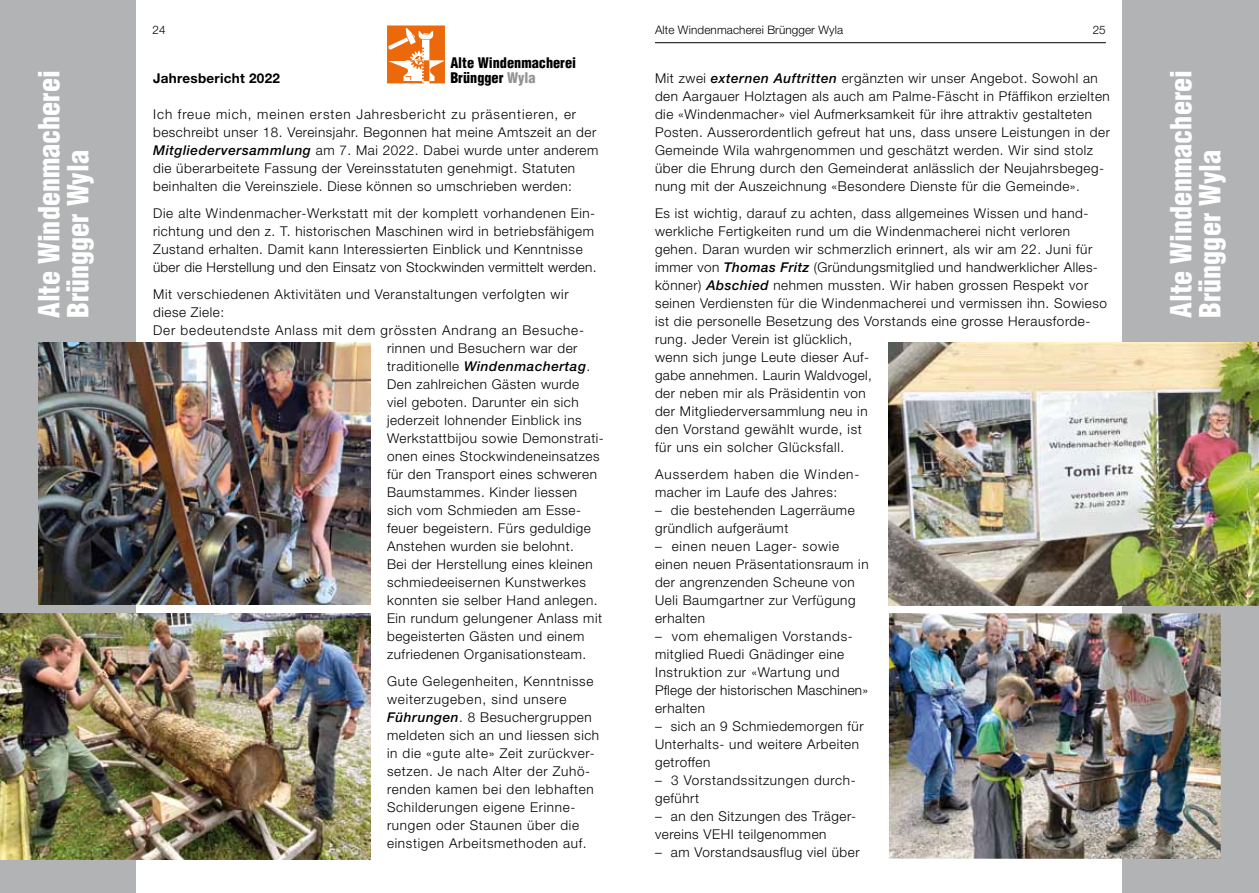
<style>
.page{position:relative;width:1259px;height:893px;background:#fff}
.page>*{position:absolute;margin:0;border:0;box-sizing:border-box;transform-origin:0 0}
.t1{font:900 condensed 28.5px/28.8px "Helvetica";color:#fff}
.t2{font:900 condensed 14.25px/15.3px "Helvetica";color:#000}
.t3{font:300 13.5px/18px "Helvetica Neue";letter-spacing:.04em;color:#000}
.t4{font:300 13.5px/18px "Helvetica Neue";letter-spacing:.06em;color:#000}
.t5{font:italic 500 13.5px "Helvetica Neue";letter-spacing:.04em;color:#000}
.t6{font:700 13.5px "Helvetica Neue";letter-spacing:.02em;color:#000}
.t7{font:300 11.7px "Helvetica Neue";letter-spacing:.01em;color:#000}
.s1{color:#929395}
.s2{font-weight:500;font-style:italic}
.s3{font-weight:300;font-style:normal}
</style>
<div class="page">
<hr style="left:655px;top:42px;width:451px;height:1px;background:#000">
<div style="left:0;top:0;width:136px;height:893px;background:#b1b3b4"></div>
<div style="left:1123px;top:0;width:136px;height:893px;background:#b1b3b4"></div>
<svg style="left:387px;top:26px;width:58px;height:57px"></svg>
<img style="left:38px;top:343px;width:332px;height:262px">
<img style="left:0;top:613px;width:370px;height:246px">
<img style="left:889px;top:613px;width:331px;height:246px">
<img style="left:889px;top:343px;width:370px;height:262px">
<h1 class="t1" style="left:34px;top:318px;width:249px;rotate:-90deg">Alte Windenmacherei<br>Brüngger Wyla</h1>
<p class="t7" style="left:152px;top:22px;width:15px">24</p>
<p class="t2" style="left:450px;top:55px;width:127px">Alte Windenmacherei<br>Brüngger <span class="s1">Wyla</span></p>
<p class="t6" style="left:153px;top:70px;width:128px">Jahresbericht 2022</p>
<p class="t3" style="left:153px;top:105px;width:447px">Ich freue mich, meinen ersten Jahresbericht zu präsentieren, er beschreibt unser 18. Vereinsjahr. Begonnen hat meine Amtszeit an der <span class="s2">Mitgliederversammlung</span> am 7. Mai 2022. Dabei wurde unter anderem die überarbeitete Fassung der Vereinsstatuten genehmigt. Statuten beinhalten die Vereinsziele. Diese können so umschrieben werden:</p>
<p class="t3" style="left:153px;top:204px;width:445px">Die alte Windenmacher-Werkstatt mit der komplett vorhandenen Ein&shy;richtung und den z. T. historischen Maschinen wird in betriebsfähigem Zustand erhalten. Damit kann Interessierten Einblick und Kenntnisse über die Herstellung und den Einsatz von Stockwinden vermittelt werden.</p>
<p class="t3" style="left:153px;top:285px;width:417px">Mit verschiedenen Aktivitäten und Veranstaltungen verfolgten wir</p>
<p class="t3" style="left:153px;top:303px;width:72px">diese Ziele:</p>
<p class="t4" style="left:153px;top:321px;width:432px">Der bedeutendste Anlass mit dem grössten Andrang an Besuche-</p>
<p class="t3" style="left:387px;top:339px;width:192px">rinnen und Besuchern war der</p>
<p class="t5" style="left:387px;top:358px;width:205px"><span class="s3">traditionelle</span> Windenmachertag<span class="s3">.</span></p>
<p class="t3" style="left:387px;top:375px;width:194px">Den zahlreichen Gästen wurde</p>
<p class="t3" style="left:387px;top:393px;width:193px">viel geboten. Darunter ein sich</p>
<p class="t3" style="left:387px;top:411px;width:196px">jederzeit lohnender Einblick ins</p>
<p class="t3" style="left:387px;top:429px;width:218px">Werkstattbijou sowie Demonstrati-</p>
<p class="t3" style="left:387px;top:447px;width:214px">onen eines Stockwindeneinsatzes</p>
<p class="t3" style="left:387px;top:465px;width:211px">für den Transport eines schweren</p>
<p class="t3" style="left:387px;top:483px;width:192px">Baumstammes. Kinder liessen</p>
<p class="t3" style="left:387px;top:501px;width:196px">sich vom Schmieden am Esse-</p>
<p class="t3" style="left:387px;top:519px;width:205px">feuer begeistern. Fürs geduldige</p>
<p class="t3" style="left:387px;top:537px;width:188px">Anstehen wurden sie belohnt.</p>
<p class="t3" style="left:387px;top:555px;width:207px">Bei der Herstellung eines kleinen</p>
<p class="t3" style="left:387px;top:573px;width:200px">schmiedeeisernen Kunstwerkes</p>
<p class="t3" style="left:387px;top:591px;width:212px">konnten sie selber Hand anlegen.</p>
<p class="t3" style="left:387px;top:609px;width:217px">Ein rundum gelungener Anlass mit</p>
<p class="t3" style="left:387px;top:627px;width:199px">begeisterten Gästen und einem</p>
<p class="t3" style="left:387px;top:645px;width:201px">zufriedenen Organisationsteam.</p>
<p class="t3" style="left:387px;top:672px;width:214px">Gute Gelegenheiten, Kenntnisse weiterzugeben, sind unsere<br><span class="s2">Führungen</span>. 8 Besuchergruppen meldeten sich an und liessen sich in die «gute alte» Zeit zurückver&shy;setzen. Je nach Alter der Zuhö&shy;renden kamen bei den lebhaften<br>Schilderungen eigene Erinne&shy;rungen oder Staunen über die einstigen Arbeitsmethoden auf.</p>
<p class="t7" style="left:655px;top:23px;width:190px">Alte Windenmacherei Brüngger Wyla</p>
<p class="t7" style="left:1092px;top:22px;width:15px">25</p>
<p class="t3" style="left:655px;top:69px;width:456px">Mit zwei <span class="s2">externen Auftritten</span> ergänzten wir unser Angebot. Sowohl an den Aargauer Holztagen als auch am Palme-Fäscht in Pfäffikon erzielten die «Windenmacher» viel Aufmerksamkeit für ihre attraktiv gestalteten Posten. Ausserordentlich gefreut hat uns, dass unsere Leistungen in der Gemeinde Wila wahrgenommen und geschätzt werden. Wir sind stolz über die Ehrung durch den Gemeinderat anlässlich der Neujahrsbegeg&shy;nung mit der Auszeichnung «Besondere Dienste für die Gemeinde».</p>
<p class="t3" style="left:655px;top:204px;width:453px">Es ist wichtig, darauf zu achten, dass allgemeines Wissen und hand&shy;werkliche Fertigkeiten rund um die Windenmacherei nicht verloren gehen. Daran wurden wir schmerzlich erinnert, als wir am 22. Juni für immer von <span class="s2">Thomas Fritz</span> (Gründungsmitglied und handwerklicher Alles&shy;könner) <span class="s2">Abschied</span> nehmen mussten. Wir haben grossen Respekt vor seinen Verdiensten für die Windenmacherei und vermissen ihn. Sowieso ist die personelle Besetzung des Vorstands eine grosse Herausforde&shy;rung. Jeder Verein ist glücklich,<br>wenn sich junge Leute dieser Auf-<br>gabe annehmen. Laurin Waldvogel,<br>der neben mir als Präsidentin von<br>der Mitgliederversammlung neu in<br>den Vorstand gewählt wurde, ist<br>für uns ein solcher Glücksfall.</p>
<p class="t4" style="left:655px;top:465px;width:206px">Ausserdem haben die Winden&shy;macher im Laufe des Jahres:</p>
<p class="t3" style="left:655px;top:501px;width:201px">– die bestehenden Lagerräume gründlich aufgeräumt</p>
<p class="t3" style="left:655px;top:537px;width:215px">– einen neuen Lager- sowie einen neuen Präsentationsraum in der angrenzenden Scheune von<br>Ueli Baumgartner zur Verfügung erhalten</p>
<p class="t3" style="left:655px;top:627px;width:215px">– vom ehemaligen Vorstands&shy;mitglied Ruedi Gnädinger eine<br>Instruktion zur «Wartung und<br>Pflege der historischen Maschinen» erhalten</p>
<p class="t3" style="left:655px;top:717px;width:210px">– sich an 9 Schmiedemorgen für<br>Unterhalts- und weitere Arbeiten getroffen</p>
<p class="t3" style="left:655px;top:771px;width:202px">– 3 Vorstandssitzungen durch&shy;geführt</p>
<p class="t3" style="left:655px;top:807px;width:203px">– an den Sitzungen des Träger&shy;vereins VEHI teilgenommen</p>
<p class="t3" style="left:655px;top:843px;width:206px">– am Vorstandsausflug viel über</p>
<h1 class="t1" style="left:1166px;top:318px;width:249px;rotate:-90deg">Alte Windenmacherei<br>Brüngger Wyla</h1>
</div>
